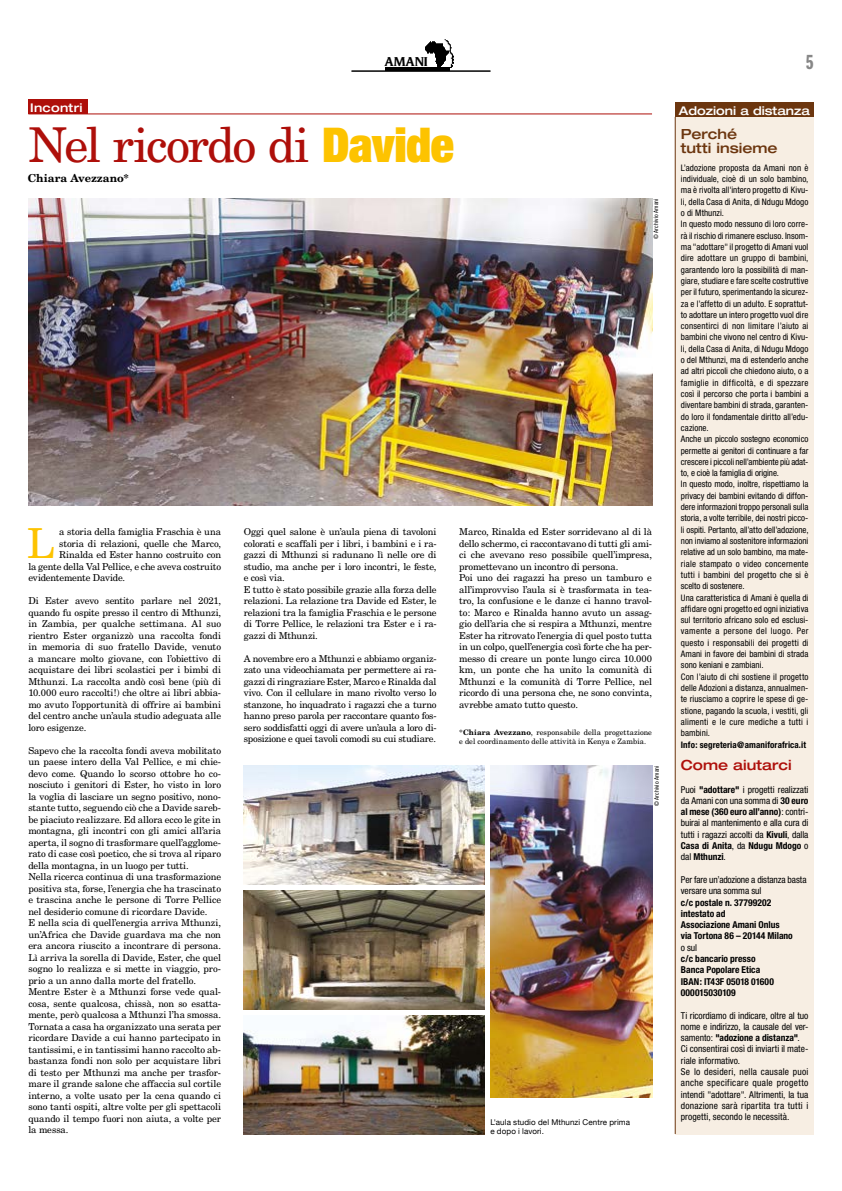
<style>
.page{position:relative;width:842px;height:1191px;background:#fff}
.page>*{position:absolute;margin:0;border:0;box-sizing:border-box;transform-origin:0 0}
.t1{font:48px "New Century Schlbk";letter-spacing:-.05em;color:#ae0f0a}
.t2{font:41.4px "New Century Schlbk";color:#fdc300}
.t3{font:extra-condensed 20px "Franklin Gothic BT";color:#878787}
.t4{font:500 expanded 14px/14px "Helvetica Neue";letter-spacing:-.005em;color:#6c360f}
.t5{font:500 expanded 14px "Helvetica Neue";color:#ae0f0a}
.t6{font:italic 700 14px "Novarese";color:#000}
.t7{font:500 expanded 12px "Helvetica Neue";color:#fff}
.t8{font:500 expanded 12px "Helvetica Neue";letter-spacing:.025em;color:#fff}
.t9{font:700 11px "New Century Schlbk";color:#000}
.t10{font:9.5px/11.5px "New Century Schlbk";letter-spacing:-.01em;color:#000}
.t11{font:condensed 9.5px/11.3px "Helvetica Neue";color:#000}
.t12{font:700 condensed 9.5px/11.3px "Helvetica Neue";color:#000}
.t13{font:condensed 9px/11.3px "Helvetica Neue";letter-spacing:.005em;color:#000}
.t14{font:700 condensed 9px "Helvetica Neue";letter-spacing:.01em;color:#000}
.t15{font:8px/9.5px "Helvetica Neue";letter-spacing:.015em;color:#000}
.t16{font:7.5px/9px "New Century Schlbk";letter-spacing:.005em;color:#000}
.t17{font:condensed 6px "Helvetica Neue";letter-spacing:.015em;color:#000}
.s1{font-family:"Helvetica Neue";font-weight:900;font-stretch:expanded;color:#fdc300}
.s2{font-weight:700}
</style>
<div class="page">
<hr style="left:351px;top:71px;width:139px;height:1px;background:#000">
<hr style="left:385px;top:67px;width:65px;height:4px;background:#000">
<img style="left:450px;top:44px;width:4px;height:24px">
<img style="left:425px;top:39px;width:25px;height:28px">
<hr style="left:28px;top:113px;width:624px;height:1px;background:#ae0f0a">
<div style="left:28px;top:99px;width:60px;height:15px;background:#ae0f0a"></div>
<img style="left:28px;top:198px;width:624px;height:307px">
<div style="left:675px;top:117px;width:139px;height:1017px;background:#f7eee3"></div>
<div style="left:675px;top:103px;width:139px;height:14px;background:#6c360f"></div>
<hr style="left:675px;top:117px;width:1px;height:1017px;background:#6c360f">
<img style="left:490px;top:765px;width:162px;height:332px">
<img style="left:244px;top:1015px;width:241px;height:119px">
<img style="left:244px;top:890px;width:241px;height:119px">
<img style="left:244px;top:765px;width:241px;height:119px">
<h3 class="t6" style="left:385px;top:53px;width:45px">AMANI</h3>
<h3 class="t3" style="left:806px;top:51px;width:9px">5</h3>
<p class="t8" style="left:30px;top:100px;width:54px">Incontri</p>
<h1 class="t1" style="left:28px;top:116px;width:427px">Nel ricordo di <span class="s1">Davide</span></h1>
<p class="t9" style="left:28px;top:171px;width:103px">Chiara Avezzano*</p>
<p class="t17" style="left:653px;top:239px;width:42px;rotate:-90deg">© Archivio Amani</p>
<h2 class="t2" style="left:27px;top:518px;width:29px">L</h2>
<p class="t10" style="left:59px;top:526px;width:163px">a storia della famiglia Fraschia è una</p>
<p class="t10" style="left:59px;top:537px;width:163px">storia di relazioni, quelle che Marco,</p>
<p class="t10" style="left:59px;top:549px;width:163px">Rinalda ed Ester hanno costruito con</p>
<p class="t10" style="left:28px;top:560px;width:194px">la gente della Val Pellice, e che aveva costruito</p>
<p class="t10" style="left:28px;top:572px;width:98px">evidentemente Davide.</p>
<p class="t10" style="left:28px;top:595px;width:194px;text-align:justify">Di Ester avevo sentito parlare nel 2021, quando fu ospite presso il centro di Mthunzi, in Zambia, per qualche settimana. Al suo rientro Ester organizzò una raccolta fondi in memoria di suo fratello Davide, venuto a mancare molto giovane, con l’obiettivo di acquistare dei libri scolastici per i bimbi di Mthunzi. La raccolta andò così bene (più di 10.000 euro raccolti!) che oltre ai libri abbia&shy;mo avuto l’opportunità di offrire ai bambini del centro anche un’aula studio adeguata alle loro esigenze.</p>
<p class="t10" style="left:28px;top:744px;width:194px">Sapevo che la raccolta fondi aveva mobilitato un paese intero della Val Pellice, e mi chie&shy;devo come. Quando lo scorso ottobre ho co&shy;nosciuto i genitori di Ester, ho visto in loro la voglia di lasciare un segno positivo, nono&shy;stante tutto, seguendo ciò che a Davide sareb&shy;be piaciuto realizzare. Ed allora ecco le gite in montagna, gli incontri con gli amici all’aria aperta, il sogno di trasformare quell’agglome&shy;rato di case così poetico, che si trova al riparo della montagna, in un luogo per tutti.<br>Nella ricerca continua di una trasformazione positiva sta, forse, l’energia che ha trascinato e trascina anche le persone di Torre Pellice nel desiderio comune di ricordare Davide.<br>E nella scia di quell’energia arriva Mthunzi, un’Africa che Davide guardava ma che non era ancora riuscito a incontrare di persona.<br>Lì arriva la sorella di Davide, Ester, che quel sogno lo realizza e si mette in viaggio, pro&shy;prio a un anno dalla morte del fratello.<br>Mentre Ester è a Mthunzi forse vede qual&shy;cosa, sente qualcosa, chissà, non so esatta&shy;mente, però qualcosa a Mthunzi l’ha smossa.<br>Tornata a casa ha organizzato una serata per ricordare Davide a cui hanno partecipato in tantissimi, e in tantissimi hanno raccolto ab&shy;bastanza fondi non solo per acquistare libri di testo per Mthunzi ma anche per trasfor&shy;mare il grande salone che affaccia sul cortile interno, a volte usato per la cena quando ci sono tanti ospiti, altre volte per gli spettacoli quando il tempo fuori non aiuta, a volte per la messa.</p>
<p class="t10" style="left:244px;top:526px;width:194px">Oggi quel salone è un’aula piena di tavoloni colorati e scaffali per i libri, i bambini e i ra&shy;gazzi di Mthunzi si radunano lì nelle ore di studio, ma anche per i loro incontri, le feste, e così via.<br>E tutto è stato possibile grazie alla forza delle relazioni. La relazione tra Davide ed Ester, le relazioni tra la famiglia Fraschia e le persone di Torre Pellice, le relazioni tra Ester e i ra&shy;gazzi di Mthunzi.</p>
<p class="t10" style="left:244px;top:652px;width:194px;text-align:justify">A novembre ero a Mthunzi e abbiamo organiz&shy;zato una videochiamata per permettere ai ra&shy;gazzi di ringraziare Ester, Marco e Rinalda dal vivo. Con il cellulare in mano rivolto verso lo stanzone, ho inquadrato i ragazzi che a turno hanno preso parola per raccontare quanto fos&shy;sero soddisfatti oggi di avere un’aula a loro di&shy;sposizione e quei tavoli comodi su cui studiare.</p>
<p class="t10" style="left:459px;top:526px;width:194px">Marco, Rinalda ed Ester sorridevano al di là dello schermo, ci raccontavano di tutti gli ami&shy;ci che avevano reso possibile quell’impresa, promettevano un incontro di persona.<br>Poi uno dei ragazzi ha preso un tamburo e all’improvviso l’aula si è trasformata in tea&shy;tro, la confusione e le danze ci hanno travol&shy;to: Marco e Rinalda hanno avuto un assag&shy;gio dell’aria che si respira a Mthunzi, mentre Ester ha ritrovato l’energia di quel posto tutta in un colpo, quell’energia così forte che ha per&shy;messo di creare un ponte lungo circa 10.000 km, un ponte che ha unito la comunità di Mthunzi e la comunità di Torre Pellice, nel ricordo di una persona che, ne sono convinta, avrebbe amato tutto questo.</p>
<p class="t16" style="left:459px;top:727px;width:194px">*<span class="s2">Chiara Avezzano</span>, responsabile della progettazione e del coordinamento delle attività in Kenya e Zambia.</p>
<p class="t17" style="left:653px;top:806px;width:42px;rotate:-90deg">© Archivio Amani</p>
<p class="t15" style="left:490px;top:1117px;width:141px">L'aula studio del Mthunzi Centre prima e dopo i lavori.</p>
<p class="t7" style="left:679px;top:103px;width:133px">Adozioni a distanza</p>
<h3 class="t4" style="left:681px;top:126px;width:98px">Perché<br>tutti insieme</h3>
<p class="t13" style="left:681px;top:162px;width:129px">L’adozione proposta da Amani non è individuale, cioè di un solo bambino, ma è rivolta all'intero progetto di Kivu&shy;li, della Casa di Anita, di Ndugu Mdogo o di Mthunzi.<br>In questo modo nessuno di loro corre&shy;rà il rischio di rimanere escluso. Insom&shy;ma "adottare" il progetto di Amani vuol dire adottare un gruppo di bambini, garantendo loro la possibilità di man&shy;giare, studiare e fare scelte costruttive per il futuro, sperimentando la sicurez&shy;za e l’affetto di un adulto. E soprattut&shy;to adottare un intero progetto vuol dire consentirci di non limitare l’aiuto ai bambini che vivono nel centro di Kivu&shy;li, della Casa di Anita, di Ndugu Mdogo o del Mthunzi, ma di estenderlo anche ad altri piccoli che chiedono aiuto, o a famiglie in difficoltà, e di spezzare così il percorso che porta i bambini a diventare bambini di strada, garanten&shy;do loro il fondamentale diritto all’edu&shy;cazione.<br>Anche un piccolo sostegno economico permette ai genitori di continuare a far crescere i piccoli nell’ambiente più adat&shy;to, e cioè la famiglia di origine.<br>In questo modo, inoltre, rispettiamo la privacy dei bambini evitando di diffon&shy;dere informazioni troppo personali sulla storia, a volte terribile, dei nostri picco&shy;li ospiti. Pertanto, all’atto dell’adozione, non inviamo al sostenitore informazioni relative ad un solo bambino, ma mate&shy;riale stampato o video concernente tutti i bambini del progetto che si è scelto di sostenere.<br>Una caratteristica di Amani è quella di affidare ogni progetto ed ogni iniziativa sul territorio africano solo ed esclusi&shy;vamente a persone del luogo. Per questo i responsabili dei progetti di Amani in favore dei bambini di strada sono keniani e zambiani.<br>Con l’aiuto di chi sostiene il progetto delle Adozioni a distanza, annualmen&shy;te riusciamo a coprire le spese di ge&shy;stione, pagando la scuola, i vestiti, gli alimenti e le cure mediche a tutti i bambini.</p>
<p class="t14" style="left:681px;top:739px;width:127px">Info: segreteria@amaniforafrica.it</p>
<h3 class="t5" style="left:681px;top:756px;width:112px">Come aiutarci</h3>
<p class="t11" style="left:681px;top:783px;width:129px;text-align:justify">Puoi <span class="s2">"adottare"</span> i progetti realizzati da Amani con una somma di <span class="s2">30 euro al mese (360 euro all’anno)</span>: contri&shy;buirai al mantenimento e alla cura di tutti i ragazzi accolti da <span class="s2">Kivuli</span>, dalla <span class="s2">Casa di Anita</span>, da <span class="s2">Ndugu Mdogo</span> o dal <span class="s2">Mthunzi</span>.</p>
<p class="t11" style="left:681px;top:874px;width:127px">Per fare un’adozione a distanza basta versare una somma sul</p>
<p class="t12" style="left:681px;top:896px;width:113px">c/c postale n. 37799202 intestato ad<br>Associazione Amani Onlus via Tortona 86 – 20144 Milano</p>
<p class="t11" style="left:681px;top:941px;width:18px">o sul</p>
<p class="t12" style="left:681px;top:953px;width:95px">c/c bancario presso<br>Banca Popolare Etica<br>IBAN: IT43F 05018 01600<br>000015030109</p>
<p class="t11" style="left:681px;top:1009px;width:129px">Ti ricordiamo di indicare, oltre al tuo nome e indirizzo, la causale del ver&shy;samento: <span class="s2">"adozione a distanza"</span>.<br>Ci consentirai così di inviarti il mate&shy;riale informativo.<br>Se lo desideri, nella causale puoi anche specificare quale progetto intendi "adottare". Altrimenti, la tua donazione sarà ripartita tra tutti i progetti, secondo le necessità.</p>
</div>
